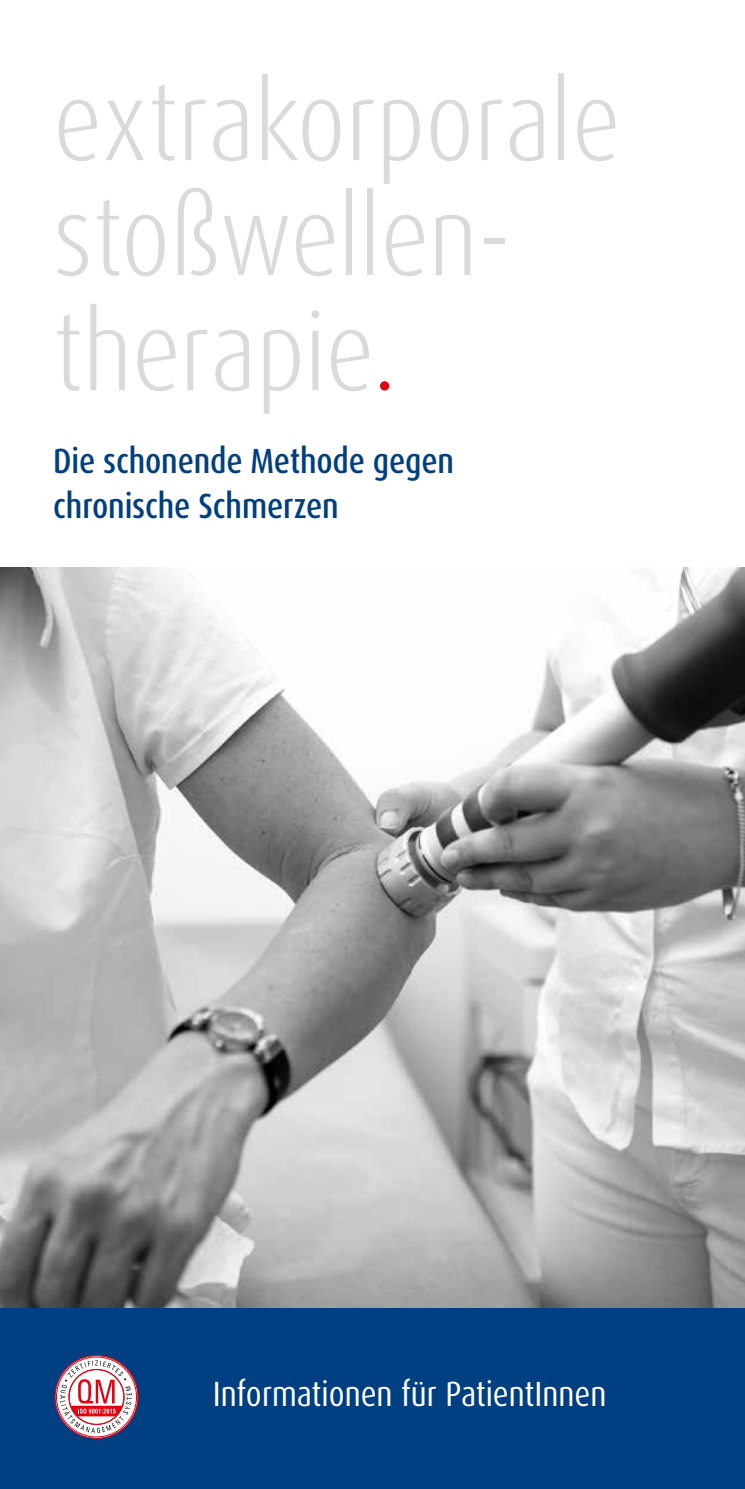
<style>
.page{position:relative;width:745px;height:1489px;background:#fff}
.page>*{position:absolute;margin:0;border:0;box-sizing:border-box;transform-origin:0 0}
.t1{font:300 condensed 110px/115px "Dax OT";color:#dadada}
.t2{font:500 condensed 35px/45px "Dax OT";letter-spacing:-.005em;color:#003f82}
.t3{font:condensed 35px "Dax OT";letter-spacing:-.005em;color:#fff}
.s1{color:#e3000f}
</style>
<div class="page">
<img style="left:0;top:567px;width:744px;height:740px">
<div style="left:0;top:1307px;width:744px;height:181px;background:#003f82"></div>
<svg style="left:55px;top:1355px;width:83px;height:82px"></svg>
<div style="left:55px;top:1355px;width:83px;height:83px;border:1px solid #e3000f;border-radius:50%"></div>
<svg style="left:60px;top:1360px;width:72px;height:72px;background:#daabb3"></svg>
<div style="left:68px;top:1368px;width:56px;height:56px;border:1px solid #e3000f;border-radius:50%"></div>
<h1 class="t1" style="left:53px;top:66px;width:569px">extrakorporale stoßwellen&shy;therapie<span class="s1">.</span></h1>
<p class="t2" style="left:53px;top:439px;width:402px">Die schonende Methode gegen chronische Schmerzen</p>
<p class="t3" style="left:213px;top:1371px;width:395px">Informationen für PatientInnen</p>
</div>
